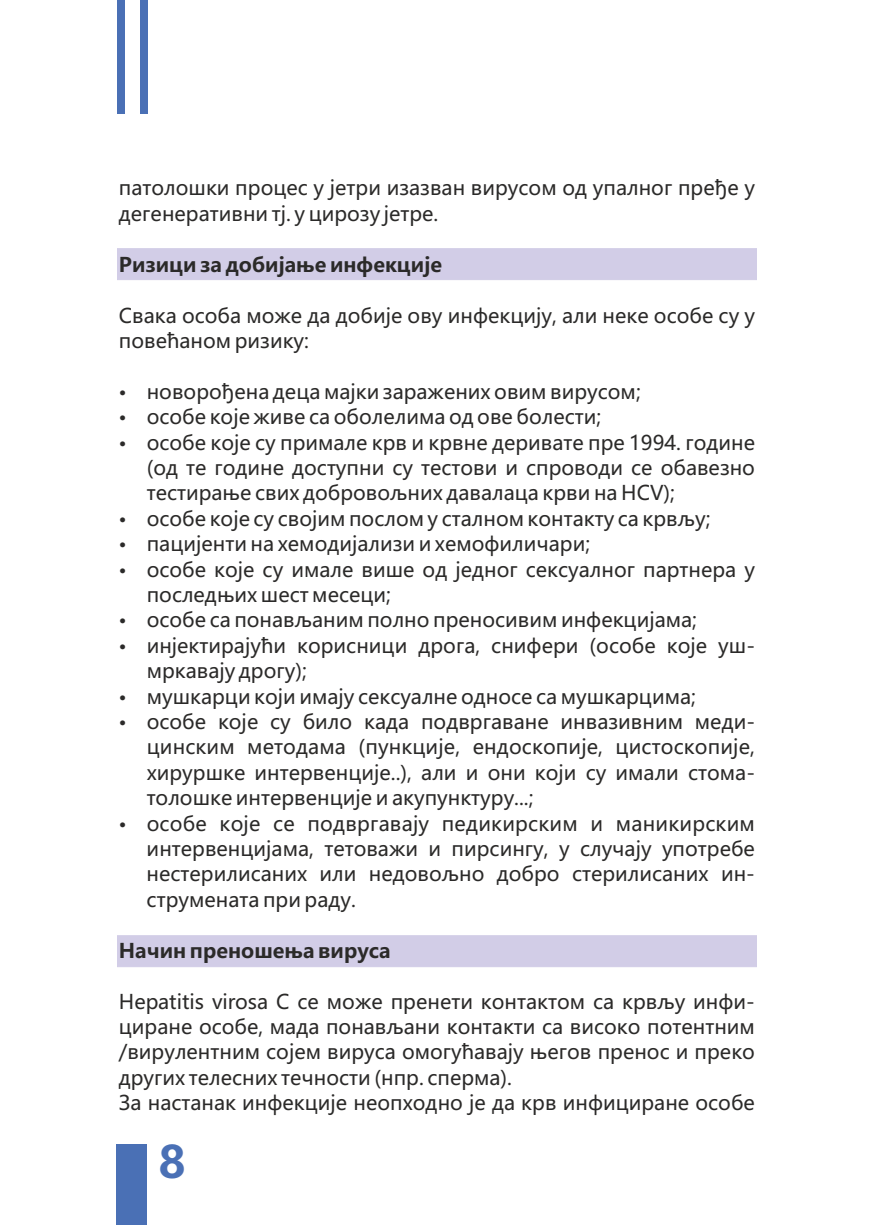
<style>
.page{position:relative;width:874px;height:1225px;background:#fff}
.page>*{position:absolute;margin:0;border:0;box-sizing:border-box;transform-origin:0 0}
.t1{font:700 44px "Microsoft Ya Hei UI";color:#4a70b5}
.t2{font:20px/25.4px "Microsoft Ya Hei UI";color:#2b2a29}
.t3{font:700 20px "Microsoft Ya Hei UI";color:#2b2a29}
</style>
<div class="page">
<div style="left:117px;top:935px;width:640px;height:32px;background:#d2cde7"></div>
<div style="left:117px;top:248px;width:640px;height:32px;background:#d2cde7"></div>
<div style="left:116px;top:1143px;width:31px;height:82px;background:#4a70b5"></div>
<div style="left:117px;top:0;width:8px;height:113px;background:#4a70b5"></div>
<div style="left:140px;top:0;width:8px;height:113px;background:#4a70b5"></div>
<p class="t2" style="left:119px;top:177px;width:637px">патолошки процес у јетри изазван вирусом од упалног пређе у дегенеративни тј. у цирозу јетре.</p>
<p class="t3" style="left:119px;top:255px;width:324px">Ризици за добијање инфекције</p>
<p class="t2" style="left:119px;top:304px;width:637px">Свака особа може да добије ову инфекцију, али неке особе су у повећаном ризику:</p>
<p class="t2" style="left:147px;top:380px;width:609px">новорођена деца мајки заражених овим вирусом;<br>особе које живе са оболелима од ове болести;<br>особе које су примале крв и крвне деривате пре 1994. године (од те године доступни су тестови и спроводи се обавезно тестирање свих добровољних давалаца крви на HCV);<br>особе које су својим послом у сталном контакту са крвљу; пацијенти на хемодијализи и хемофиличари;<br>особе које су имале више од једног сексуалног партнера у последњих шест месеци;<br>особе са понављаним полно преносивим инфекцијама; инјектирајући корисници дрога, снифери (особе које уш&shy;мркавају дрогу);<br>мушкарци који имају сексуалне односе са мушкарцима; особе које су било када подвргаване инвазивним меди&shy;цинским методама (пункције, ендоскопије, цистоскопије, хируршке интервенције..), али и они који су имали стома&shy;толошке интервенције и акупунктуру...;<br>особе које се подвргавају педикирским и маникирским интервенцијама, тетоважи и пирсингу, у случају употребе нестерилисаних или недовољно добро стерилисаних ин&shy;струмената при раду.</p>
<p class="t3" style="left:119px;top:941px;width:273px">Начин преношења вируса</p>
<p class="t2" style="left:119px;top:990px;width:637px">Hepatitis virosa C се може пренети контактом са крвљу инфи&shy;циране особе, мада понављани контакти са високо потентним /вирулентним сојем вируса омогућавају његов пренос и преко других телесних течности (нпр. сперма).<br>За настанак инфекције неопходно је да крв инфициране особе</p>
<h1 class="t1" style="left:158px;top:1141px;width:29px">8</h1>
</div>
